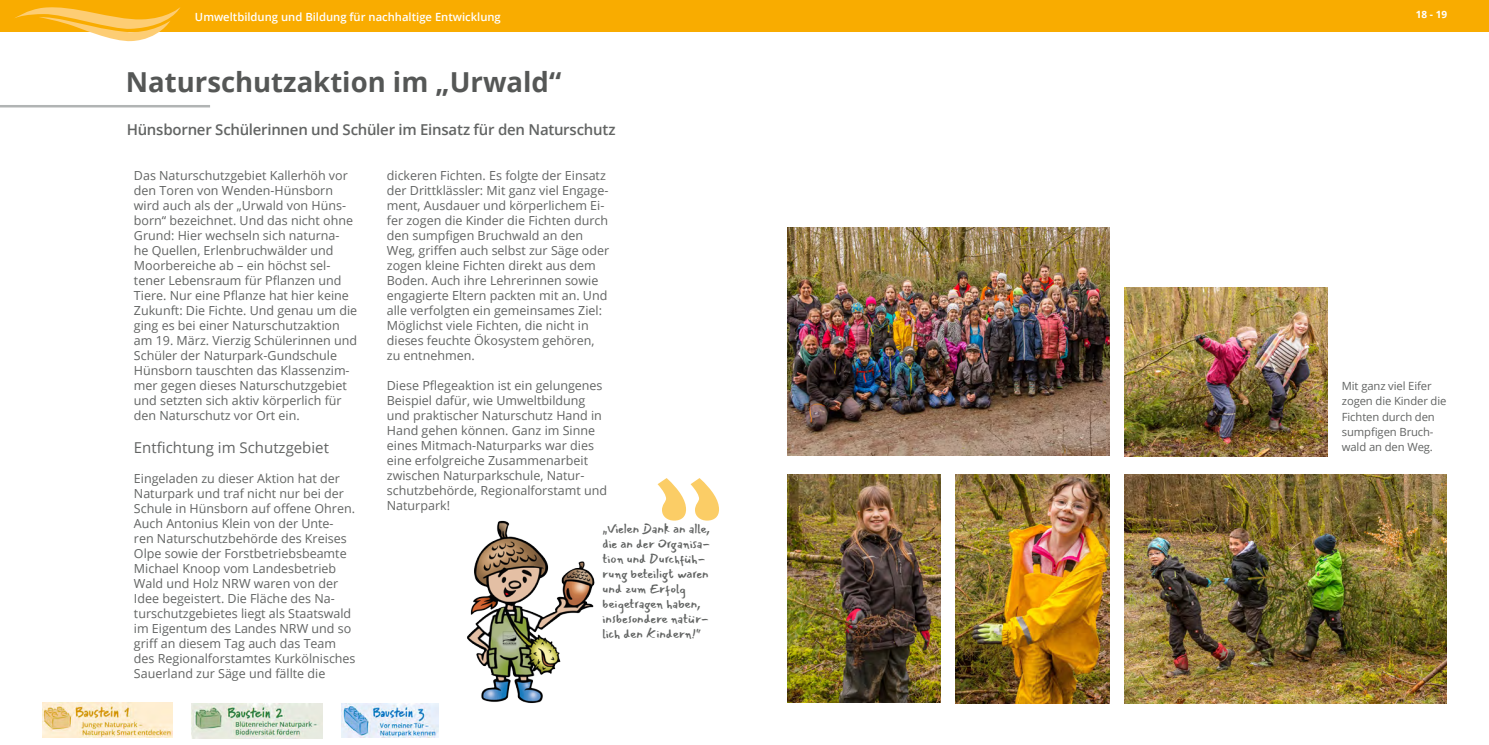
<style>
.page{position:relative;width:1489px;height:745px;background:#fff}
.page>*{position:absolute;margin:0;border:0;box-sizing:border-box;transform-origin:0 0}
.t1{font:700 27.5px "Open Sans";color:#555756}
.t2{font:600 15px "Open Sans";letter-spacing:-.015em;color:#626463}
.t3{font:15px "Open Sans";color:#626463}
.t4{font:12.5px/15px "Open Sans";color:#626463}
.t5{font:12.5px/15px "Mansalva";color:#626463}
.t6{font:11.25px/15px "Open Sans";letter-spacing:-.01em;color:#626463}
.t7{font:600 11.25px "Open Sans";color:#fff}
.t8{font:700 10px "Open Sans";color:#fff}
</style>
<div class="page">
<div style="left:0;top:0;width:1488px;height:32px;background:#f9ac00"></div>
<svg style="left:15px;top:7px;width:165px;height:35px"></svg>
<img style="left:43px;top:702px;width:129px;height:35px">
<img style="left:341px;top:703px;width:97px;height:33px">
<hr style="left:0;top:105px;width:210px;height:2px;background:#b1b4b4">
<img style="left:191px;top:703px;width:131px;height:35px">
<svg style="left:657px;top:478px;width:62px;height:42px"></svg>
<img style="left:467px;top:520px;width:128px;height:183px">
<img style="left:955px;top:474px;width:154px;height:229px">
<img style="left:1124px;top:474px;width:322px;height:229px">
<img style="left:1124px;top:287px;width:203px;height:169px">
<img style="left:787px;top:474px;width:153px;height:228px">
<img style="left:787px;top:227px;width:322px;height:228px">
<p class="t7" style="left:195px;top:9px;width:307px">Umweltbildung und Bildung für nachhaltige Entwicklung</p>
<p class="t8" style="left:1415px;top:8px;width:33px">18 - 19</p>
<h1 class="t1" style="left:126px;top:63px;width:437px">Naturschutzaktion im „Urwald“</h1>
<p class="t2" style="left:127px;top:119px;width:490px">Hünsborner Schülerinnen und Schüler im Einsatz für den Naturschutz</p>
<p class="t4" style="left:134px;top:167px;width:225px">Das Naturschutzgebiet Kallerhöh vor den Toren von Wenden-Hünsborn wird auch als der „Urwald von Hüns&shy;born“ bezeichnet. Und das nicht ohne Grund: Hier wechseln sich naturna-<br>he Quellen, Erlenbruchwälder und Moorbereiche ab – ein höchst sel&shy;tener Lebensraum für Pflanzen und Tiere. Nur eine Pflanze hat hier keine Zukunft: Die Fichte. Und genau um die ging es bei einer Naturschutzaktion am 19. März. Vierzig Schülerinnen und Schüler der Naturpark-Gundschule Hünsborn tauschten das Klassenzim&shy;mer gegen dieses Naturschutzgebiet und setzten sich aktiv körperlich für den Naturschutz vor Ort ein.</p>
<p class="t3" style="left:134px;top:437px;width:197px">Entfichtung im Schutzgebiet</p>
<p class="t4" style="left:134px;top:470px;width:223px">Eingeladen zu dieser Aktion hat der Naturpark und traf nicht nur bei der Schule in Hünsborn auf offene Ohren.<br>Auch Antonius Klein von der Unte&shy;ren Naturschutzbehörde des Kreises Olpe sowie der Forstbetriebsbeamte Michael Knoop vom Landesbetrieb Wald und Holz NRW waren von der Idee begeistert. Die Fläche des Na&shy;turschutzgebietes liegt als Staatswald im Eigentum des Landes NRW und so griff an diesem Tag auch das Team des Regionalforstamtes Kurkölnisches Sauerland zur Säge und fällte die</p>
<p class="t4" style="left:387px;top:167px;width:224px">dickeren Fichten. Es folgte der Einsatz der Drittklässler: Mit ganz viel Engage&shy;ment, Ausdauer und körperlichem Ei&shy;fer zogen die Kinder die Fichten durch den sumpfigen Bruchwald an den Weg, griffen auch selbst zur Säge oder zogen kleine Fichten direkt aus dem Boden. Auch ihre Lehrerinnen sowie engagierte Eltern packten mit an. Und alle verfolgten ein gemeinsames Ziel:<br>Möglichst viele Fichten, die nicht in dieses feuchte Ökosystem gehören, zu entnehmen.</p>
<p class="t4" style="left:387px;top:377px;width:222px">Diese Pflegeaktion ist ein gelungenes Beispiel dafür, wie Umweltbildung und praktischer Naturschutz Hand in Hand gehen können. Ganz im Sinne eines Mitmach-Naturparks war dies eine erfolgreiche Zusammenarbeit zwischen Naturparkschule, Natur&shy;schutzbehörde, Regionalforstamt und Naturpark!</p>
<p class="t5" style="left:602px;top:521px;width:109px">„Vielen Dank an alle, die an der Organisa&shy;tion und Durchfüh&shy;rung beteiligt waren und zum Erfolg beigetragen haben, insbesondere natür&shy;lich den Kindern!“</p>
<p class="t6" style="left:1341px;top:378px;width:106px">Mit ganz viel Eifer zogen die Kinder die<br>Fichten durch den sumpfigen Bruch&shy;wald an den Weg.</p>
</div>
